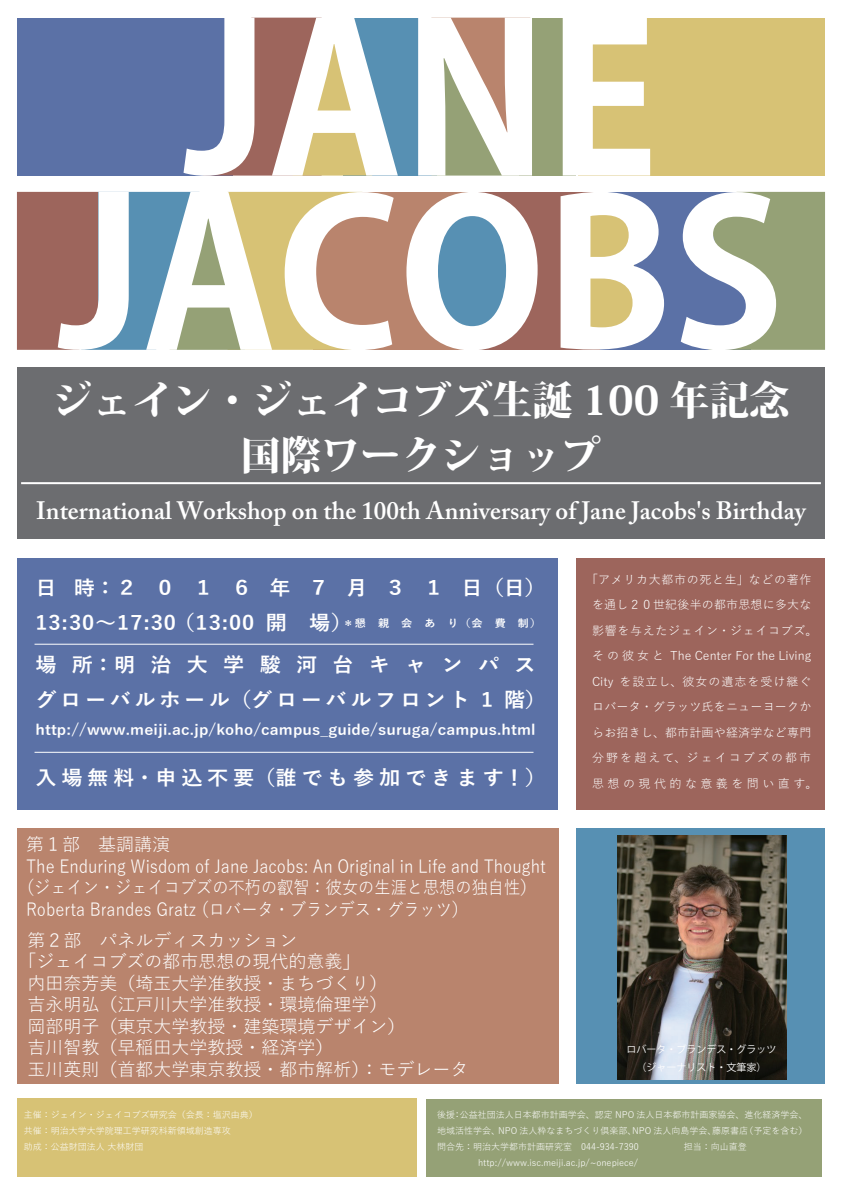
<style>
.page{position:relative;width:842px;height:1192px;background:#fff}
.page>*{position:absolute;margin:0;border:0;box-sizing:border-box;transform-origin:0 0}
.t1{font:800 40px/55px "Koz Min Pr 6 N";color:#fff;text-align:center}
.t2{font:600 25px "Adobe Caslon Pro";color:#fff}
.t3{font:700 20px/35px "Yu Gothic";letter-spacing:.815em;color:#fff;scale:1.06 1}
.t4{font:700 20px/35px "Yu Gothic";letter-spacing:.175em;color:#fff;scale:1.06 1}
.t5{font:700 20px "Yu Gothic";letter-spacing:.225em;color:#fff;scale:1.06 1}
.t6{font:18px "Yu Gothic";color:#fff}
.t7{font:18px "Yu Gothic";color:#fff;scale:.9 1}
.t8{font:700 14.5px "Yu Gothic";letter-spacing:.01em;color:#fff;scale:1.06 1}
.t9{font:12px/25.5px "Yu Gothic";letter-spacing:.055em;color:#fff;text-align:center}
.t10{font:10px/17.5px "Koz Go Pr 6 N";color:#fff;text-align:center}
.t11{font:9px/15.8px "Yu Gothic";color:#fff}
</style>
<div class="page">
<div style="left:17px;top:558px;width:540px;height:252px;background:#5b71a6"></div>
<div style="left:577px;top:558px;width:248px;height:252px;background:#9d655c"></div>
<div style="left:17px;top:828px;width:542px;height:256px;background:#b9846d"></div>
<div style="left:577px;top:828px;width:248px;height:256px;background:#5790b3"></div>
<div style="left:596px;top:192px;width:155px;height:158px;background:#5b71a6"></div>
<div style="left:473px;top:192px;width:126px;height:158px;background:#9d655c"></div>
<div style="left:313px;top:192px;width:160px;height:158px;background:#b9846d"></div>
<div style="left:17px;top:18px;width:215px;height:158px;background:#5b71a6"></div>
<div style="left:344px;top:18px;width:93px;height:158px;background:#5790b3"></div>
<div style="left:519px;top:18px;width:56px;height:158px;background:#95a176"></div>
<div style="left:579px;top:18px;width:246px;height:158px;background:#d7c275"></div>
<svg style="left:184px;top:18px;width:214px;height:158px"></svg>
<svg style="left:418px;top:18px;width:114px;height:158px"></svg>
<svg style="left:563px;top:18px;width:87px;height:158px"></svg>
<svg style="left:17px;top:192px;width:377px;height:158px"></svg>
<svg style="left:406px;top:192px;width:132px;height:158px"></svg>
<svg style="left:561px;top:192px;width:103px;height:158px;background:#e3e1d8"></svg>
<svg style="left:681px;top:192px;width:144px;height:158px"></svg>
<img style="left:617px;top:835px;width:169px;height:244px">
<div style="left:17px;top:1099px;width:399px;height:78px;background:#d7c275"></div>
<div style="left:426px;top:1099px;width:396px;height:78px;background:#95a176"></div>
<div style="left:17px;top:367px;width:808px;height:172px;background:#6c6d70"></div>
<hr style="left:21px;top:482px;width:800px;height:2px;background:#fff">
<hr style="left:35px;top:644px;width:498px;height:1px;background:#fff">
<hr style="left:35px;top:752px;width:498px;height:1px;background:#fff">
<h1 class="t1" style="left:53px;top:374px;width:738px">ジェイン・ジェイコブズ生誕 100 年記念国際ワークショップ</h1>
<h2 class="t2" style="left:36px;top:496px;width:771px">International Workshop on the 100th Anniversary of Jane Jacobs's Birthday</h2>
<h3 class="t3" style="left:35px;top:571px;width:483px">日時：２０１６年７月３１日（日）<br>13:30～17:30 （13:00 開 場）<sup>＊懇</sup> <sup>親</sup> <sup>会</sup> <sup>あ</sup> <sup>り（会</sup> <sup>費</sup> <sup>制）</sup></h3>
<h3 class="t4" style="left:35px;top:647px;width:483px">場所：明治大学駿河台キャンパスグローバルホール（グローバルフロント 1 階）</h3>
<h3 class="t8" style="left:35px;top:721px;width:473px">http://www.meiji.ac.jp/koho/campus_guide/suruga/campus.html</h3>
<h3 class="t5" style="left:35px;top:767px;width:483px">入場無料・申込不要（誰でも参加できます！）</h3>
<h3 class="t6" style="left:26px;top:828px;width:163px">第１部　基調講演　</h3>
<h3 class="t7" style="left:26px;top:849px;width:579px">The Enduring Wisdom of Jane Jacobs: An Original in Life and Thought</h3>
<h3 class="t7" style="left:18px;top:871px;width:578px">（ジェイン・ジェイコブズの不朽の叡智：彼女の生涯と思想の独自性）</h3>
<h3 class="t7" style="left:26px;top:892px;width:493px">Roberta Brandes Gratz （ロバータ・ブランデス・グラッツ）</h3>
<h3 class="t6" style="left:28px;top:924px;width:271px">第２部　パネルディスカッション</h3>
<h3 class="t6" style="left:19px;top:945px;width:343px">「ジェイコブズの都市思想の現代的意義」</h3>
<h3 class="t6" style="left:28px;top:967px;width:361px">内田奈芳美（埼玉大学准教授・まちづくり）</h3>
<h3 class="t6" style="left:28px;top:988px;width:361px">吉永明弘（江戸川大学准教授・環境倫理学）</h3>
<h3 class="t6" style="left:28px;top:1010px;width:379px">岡部明子（東京大学教授・建築環境デザイン）</h3>
<h3 class="t6" style="left:28px;top:1031px;width:307px">吉川智教（早稲田大学教授・経済学）</h3>
<h3 class="t6" style="left:28px;top:1053px;width:442px">玉川英則（首都大学東京教授・都市解析）：モデレータ</h3>
<h3 class="t9" style="left:586px;top:565px;width:233px">「アメリカ大都市の死と生」などの著作を通し２０世紀後半の都市思想に多大な影響を与えたジェイン・ジェイコブズ。その彼女と The Center For the Living<br>City を設立し、彼女の遺志を受け継ぐロバータ・グラッツ氏をニューヨークからお招きし、都市計画や経済学など専門分野を超えて、ジェイコブズの都市思想の現代的な意義を問い直す。</h3>
<p class="t10" style="left:627px;top:1041px;width:151px">ロバータ・ブランデス・グラッツ（ジャーナリスト・文筆家）</p>
<p class="t11" style="left:24px;top:1106px;width:236px">主催：ジェイン・ジェイコブズ研究会（会長：塩沢由典）共催：明治大学大学院理工学研究科新領域創造専攻<br>助成：公益財団法人 大林財団</p>
<p class="t11" style="left:437px;top:1106px;width:372px">後援：公益社団法人日本都市計画学会、認定 NPO 法人日本都市計画家協会、進化経済学会、</p>
<p class="t11" style="left:437px;top:1122px;width:372px">地域活性学会、NPO 法人粋なまちづくり倶楽部、NPO 法人向島学会、藤原書店（予定を含む）</p>
<p class="t11" style="left:437px;top:1138px;width:311px">問合先：明治大学都市計画研究室　044-934-7390　　　　　担当：向山直登</p>
<p class="t11" style="left:478px;top:1153px;width:162px">http://www.isc.meiji.ac.jp/~onepiece/</p>
</div>
